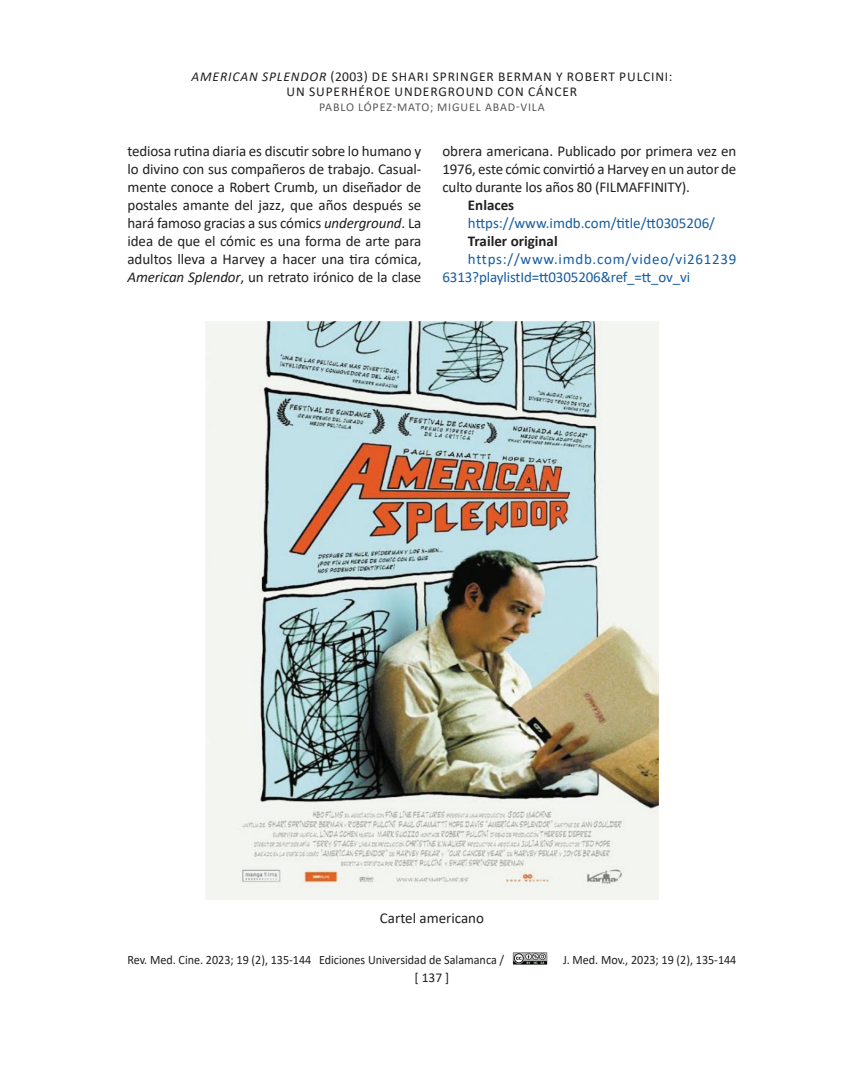
<style>
.page{position:relative;width:864px;height:1080px;background:#fff}
.page>*{position:absolute;margin:0;border:0;box-sizing:border-box;transform-origin:0 0}
.TX{font:15px/18px "Calibri";letter-spacing:-.01em;color:#231f20;text-align:justify}
.TX-2{font:15px/18px "Calibri";color:#175d9e}
.TX-3{font:700 15px "Calibri";color:#231f20}
.FigureCaption{font:15px "Calibri";color:#231f20}
.t1{font:13.5px/15px "Calibri";letter-spacing:.065em;color:#231f20;text-align:center}
.t2{font:12.75px "Calibri";color:#231f20;scale:.95 1}
.t3{font:12px "Calibri";letter-spacing:.075em;color:#57585a}
.s1{font-style:italic}
</style>
<div class="page">
<img style="left:513px;top:952px;width:34px;height:12px">
<img style="left:206px;top:321px;width:452px;height:578px">
<p class="t1" style="left:192px;top:68px;width:483px"><span class="s1">AMERICAN SPLENDOR</span> (2003) DE SHARI SPRINGER BERMAN Y ROBERT PULCINI:<br>UN SUPERHÉROE UNDERGROUND CON CÁNCER</p>
<p class="t3" style="left:319px;top:98px;width:227px">PABLO LÓPEZ-MATO; MIGUEL ABAD-VILA</p>
<p class="TX" style="left:128px;top:141px;width:295px">tediosa rutina diaria es discutir sobre lo humano y lo divino con sus compañeros de trabajo. Casual&shy;mente conoce a Robert Crumb, un diseñador de postales amante del jazz, que años después se hará famoso gracias a sus cómics <span class="s1">underground</span>. La idea de que el cómic es una forma de arte para adultos lleva a Harvey a hacer una tira cómica, <span class="s1">American Splendor</span>, un retrato irónico de la clase</p>
<p class="TX" style="left:442px;top:141px;width:295px">obrera americana. Publicado por primera vez en 1976, este cómic convirtió a Harvey en un autor de culto durante los años 80 (FILMAFFINITY).</p>
<p class="TX-3" style="left:468px;top:194px;width:48px">Enlaces</p>
<p class="TX-2" style="left:468px;top:213px;width:249px">https://www.imdb.com/title/tt0305206/</p>
<p class="TX-3" style="left:468px;top:230px;width:91px">Trailer original</p>
<p class="TX-2" style="left:442px;top:249px;width:295px;text-indent:26px">https://www.imdb.com/video/vi261239<br>6313?playlistId=tt0305206&amp;ref_=tt_ov_vi</p>
<p class="FigureCaption" style="left:380px;top:907px;width:106px">Cartel americano</p>
<p class="t2" style="left:127px;top:951px;width:398px">Rev. Med. Cine. 2023; 19 (2), 135-144 Ediciones Universidad de Salamanca /</p>
<p class="t2" style="left:563px;top:951px;width:184px">J. Med. Mov., 2023; 19 (2), 135-144</p>
<p class="t1" style="left:414px;top:970px;width:36px">[ 137 ]</p>
</div>
